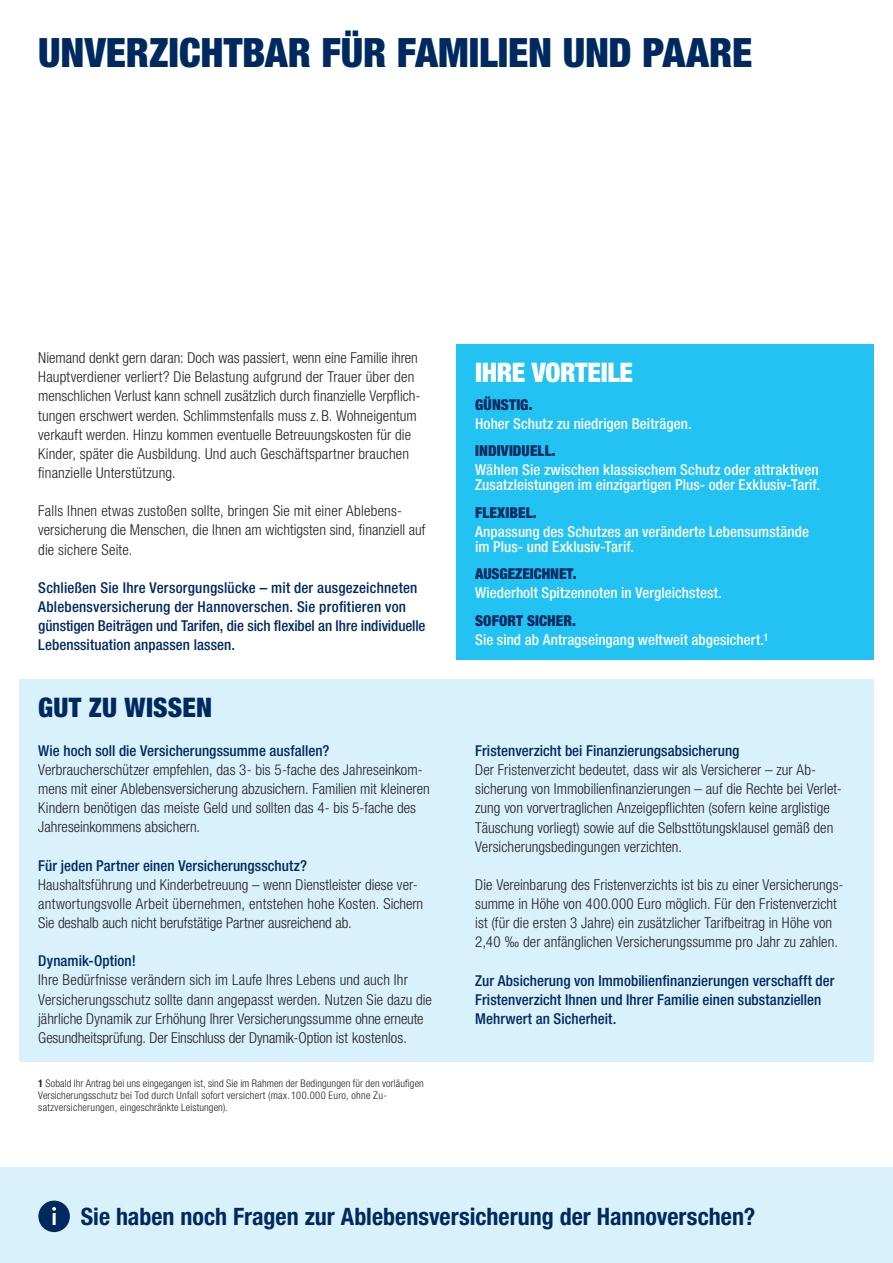
<style>
.page{position:relative;width:893px;height:1263px;background:#fff}
.page>*{position:absolute;margin:0;border:0;box-sizing:border-box;transform-origin:0 0}
.t1{font:900 condensed 40.5px "Helvetica Neue LT Std";letter-spacing:-.005em;color:#002960}
.t2{font:900 condensed 27px "Helvetica Neue LT Std";letter-spacing:-.015em;color:#fff}
.t3{font:900 condensed 27px "Helvetica Neue LT Std";letter-spacing:.01em;color:#002960}
.t4{font:700 condensed 24px "Helvetica Neue LT Std";color:#002960}
.t5{font:300 condensed 15px/19.2px "Helvetica Neue LT Std";letter-spacing:.005em;color:#231f20}
.t6{font:500 condensed 15px/19.2px "Helvetica Neue LT Std";letter-spacing:.005em;color:#002960}
.t7{font:500 condensed 15px/15px "Helvetica Neue LT Std";letter-spacing:.005em;color:#fff}
.t8{font:900 condensed 15px "Helvetica Neue LT Std";letter-spacing:.005em;color:#002960}
.t9{font:300 condensed 10.5px/12px "Helvetica Neue LT Std";letter-spacing:.015em;color:#231f20}
.s1{font-weight:700}
.s2{font-weight:900;color:#002960}
</style>
<div class="page">
<div style="left:19px;top:679px;width:855px;height:383px;background:#d8f1fb"></div>
<div style="left:456px;top:344px;width:418px;height:316px;background:#22c2f3"></div>
<div style="left:0;top:1167px;width:893px;height:96px;background:#d8f1fb"></div>
<div style="left:38px;top:1200px;width:32px;height:32px;background:#002960;border-radius:50%"></div>
<svg style="left:52px;top:1207px;width:4px;height:18px"></svg>
<h1 class="t1" style="left:38px;top:28px;width:715px">UNVERZICHTBAR FÜR FAMILIEN UND PAARE</h1>
<p class="t5" style="left:38px;top:348px;width:384px">Niemand denkt gern daran: Doch was passiert, wenn eine Familie ihren Hauptverdiener verliert? Die Belastung aufgrund der Trauer über den menschlichen Verlust kann schnell zusätzlich durch finanzielle Verpflich&shy;tungen erschwert werden. Schlimmstenfalls muss z. B. Wohneigentum verkauft werden. Hinzu kommen eventuelle Betreuungskosten für die Kinder, später die Ausbildung. Und auch Geschäftspartner brauchen finanzielle Unterstützung.</p>
<p class="t5" style="left:38px;top:501px;width:389px">Falls Ihnen etwas zustoßen sollte, bringen Sie mit einer Ablebens&shy;versicherung die Menschen, die Ihnen am wichtigsten sind, finanziell auf die sichere Seite.</p>
<p class="t6" style="left:38px;top:578px;width:389px">Schließen Sie Ihre Versorgungslücke – mit der ausgezeichneten Ablebensversicherung der Hannoverschen. Sie profitieren von günstigen Beiträgen und Tarifen, die sich flexibel an Ihre individuelle Lebenssituation anpassen lassen.</p>
<h2 class="t3" style="left:38px;top:691px;width:159px">GUT ZU WISSEN</h2>
<p class="t6" style="left:38px;top:741px;width:293px">Wie hoch soll die Versicherungssumme ausfallen?</p>
<p class="t5" style="left:38px;top:760px;width:393px">Verbraucherschützer empfehlen, das 3- bis 5-fache des Jahreseinkom&shy;mens mit einer Ablebensversicherung abzusichern. Familien mit kleineren Kindern benötigen das meiste Geld und sollten das 4- bis 5-fache des Jahreseinkommens absichern.</p>
<p class="t6" style="left:38px;top:855px;width:270px">Für jeden Partner einen Versicherungsschutz?</p>
<p class="t5" style="left:38px;top:875px;width:386px">Haushaltsführung und Kinderbetreuung – wenn Dienstleister diese ver&shy;antwortungsvolle Arbeit übernehmen, entstehen hohe Kosten. Sichern<br>Sie deshalb auch nicht berufstätige Partner ausreichend ab.</p>
<p class="t6" style="left:38px;top:951px;width:99px">Dynamik-Option!</p>
<p class="t5" style="left:38px;top:970px;width:395px">Ihre Bedürfnisse verändern sich im Laufe Ihres Lebens und auch Ihr Versicherungsschutz sollte dann angepasst werden. Nutzen Sie dazu die jährliche Dynamik zur Erhöhung Ihrer Versicherungssumme ohne erneute Gesundheitsprüfung. Der Einschluss der Dynamik-Option ist kostenlos.</p>
<p class="t9" style="left:38px;top:1077px;width:387px"><span class="s1">1</span> Sobald Ihr Antrag bei uns eingegangen ist, sind Sie im Rahmen der Bedingungen für den vorläufigen<br>Versicherungsschutz bei Tod durch Unfall sofort versichert (max. 100.000 Euro, ohne Zu&shy;satzversicherungen, eingeschränkte Leistungen).</p>
<h2 class="t2" style="left:475px;top:356px;width:159px">IHRE VORTEILE</h2>
<p class="t8" style="left:475px;top:395px;width:59px">GÜNSTIG.</p>
<p class="t7" style="left:475px;top:416px;width:218px">Hoher Schutz zu niedrigen Beiträgen.</p>
<p class="t8" style="left:475px;top:441px;width:82px">INDIVIDUELL.</p>
<p class="t7" style="left:475px;top:462px;width:347px">Wählen Sie zwischen klassischem Schutz oder attraktiven<br>Zusatzleistungen im einzigartigen Plus- oder Exklusiv-Tarif.</p>
<p class="t8" style="left:475px;top:503px;width:63px">FLEXIBEL.</p>
<p class="t7" style="left:475px;top:524px;width:335px">Anpassung des Schutzes an veränderte Lebensumstände im Plus- und Exklusiv-Tarif.</p>
<p class="t8" style="left:475px;top:564px;width:103px">AUSGEZEICHNET.</p>
<p class="t7" style="left:475px;top:585px;width:248px">Wiederholt Spitzennoten in Vergleichstest.</p>
<p class="t7" style="left:475px;top:610px;width:295px;line-height:19.2px"><span class="s2">SOFORT SICHER.<br></span>Sie sind ab Antragseingang weltweit abgesichert.<sup>1</sup></p>
<p class="t6" style="left:475px;top:741px;width:266px">Fristenverzicht bei Finanzierungsabsicherung</p>
<p class="t5" style="left:475px;top:760px;width:368px">Der Fristenverzicht bedeutet, dass wir als Versicherer – zur Ab&shy;sicherung von Immobilienfinanzierungen – auf die Rechte bei Verlet&shy;zung von vorvertraglichen Anzeigepflichten (sofern keine arglistige Täuschung vorliegt) sowie auf die Selbsttötungsklausel gemäß den Versicherungsbedingungen verzichten.</p>
<p class="t5" style="left:475px;top:875px;width:370px">Die Vereinbarung des Fristenverzichts ist bis zu einer Versicherungs&shy;summe in Höhe von 400.000 Euro möglich. Für den Fristenverzicht ist (für die ersten 3 Jahre) ein zusätzlicher Tarifbeitrag in Höhe von 2,40 ‰ der anfänglichen Versicherungssumme pro Jahr zu zahlen.</p>
<p class="t6" style="left:475px;top:970px;width:361px">Zur Absicherung von Immobilienfinanzierungen verschafft der<br>Fristenverzicht Ihnen und Ihrer Familie einen substanziellen<br>Mehrwert an Sicherheit.</p>
<h3 class="t4" style="left:81px;top:1202px;width:676px">Sie haben noch Fragen zur Ablebensversicherung der Hannoverschen?</h3>
</div>
